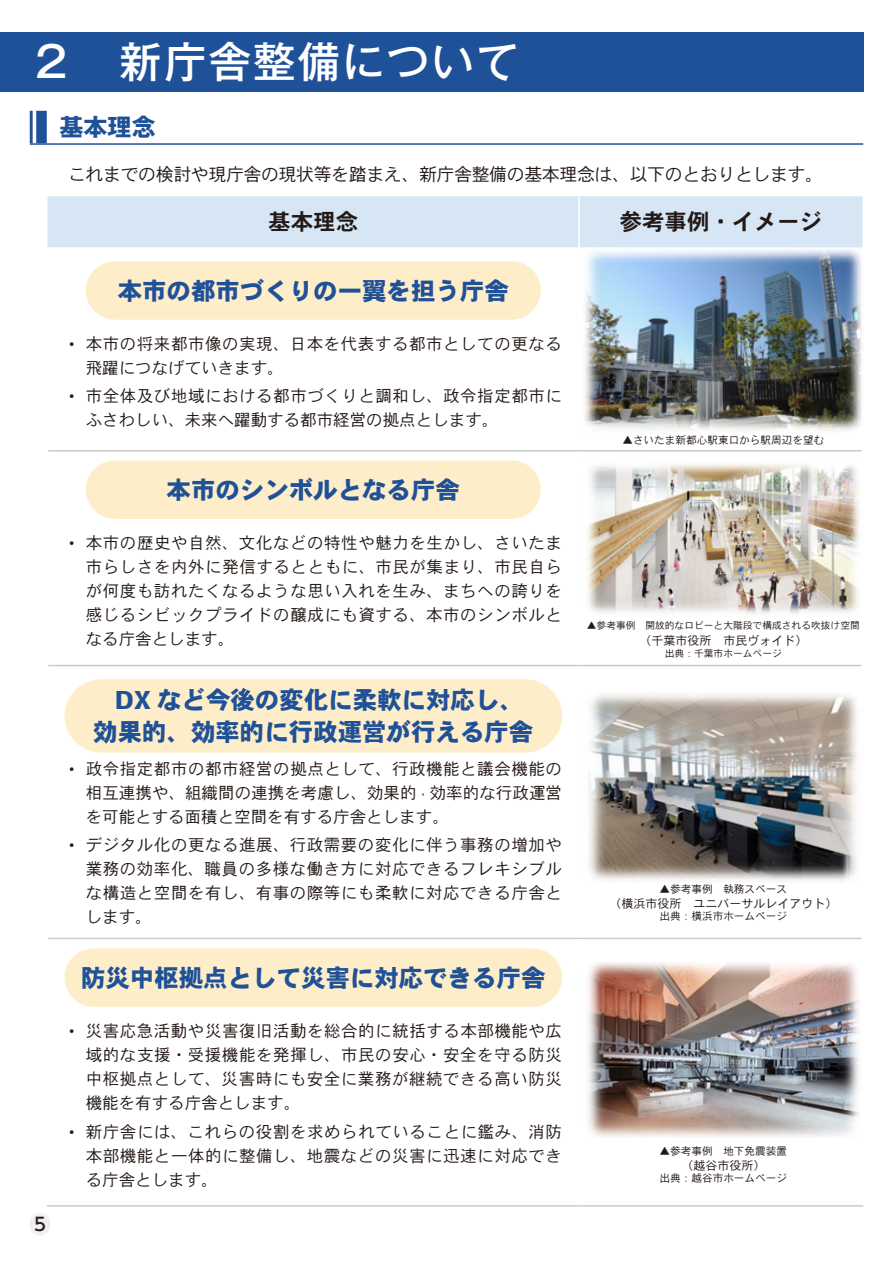
<style>
.page{position:relative;width:893px;height:1263px;background:#fff}
.page>*{position:absolute;margin:0;border:0;box-sizing:border-box;transform-origin:0 0}
.t1{font:500 42.45px "Gothic MB101 Pro";letter-spacing:.05em;color:#fff}
.t2{font:24.45px/32px "Heisei Kaku Go Std W9";color:#1f5199;text-align:center}
.t3{font:700 24px "Gothic MB101 Pro";color:#1f5199}
.t4{font:22.5px "Heisei Kaku Go Std W7";color:#231916}
.t5{font:18px "Heisei Kaku Go Std W3";letter-spacing:-.025em;color:#231916}
.t6{font:500 18px "UD Shin Go Pro";color:#231916}
.t7{font:16.5px/24px "Heisei Kaku Go Std W3";letter-spacing:.035em;color:#231916;text-align:justify}
.t8{font:12px "Heisei Kaku Go Std W3";color:#231916}
.t9{font:10.65px "Heisei Kaku Go Std W3";color:#231916}
.t10{font:9.75px "Heisei Kaku Go Std W3";color:#231916}
</style>
<div class="page">
<img style="left:584px;top:244px;width:279px;height:187px">
<img style="left:587px;top:464px;width:273px;height:150px">
<img style="left:589px;top:694px;width:268px;height:187px">
<img style="left:588px;top:963px;width:271px;height:174px">
<hr style="left:30px;top:111px;width:3px;height:32px;background:#1f5199">
<div style="left:36px;top:111px;width:11px;height:32px;background:#1f5199"></div>
<hr style="left:30px;top:143px;width:833px;height:2px;background:#1f5199">
<div style="left:48px;top:196px;width:814px;height:51px;background:#d7e6f4"></div>
<hr style="left:862px;top:247px;width:1px;height:204px;background:#fff">
<hr style="left:579px;top:450px;width:283px;height:1px;background:#c9caca">
<hr style="left:579px;top:665px;width:283px;height:1px;background:#c9caca">
<hr style="left:579px;top:938px;width:283px;height:1px;background:#c9caca">
<hr style="left:578px;top:196px;width:2px;height:51px;background:#fff">
<hr style="left:48px;top:450px;width:531px;height:1px;background:#c9caca">
<hr style="left:48px;top:665px;width:531px;height:1px;background:#c9caca">
<hr style="left:48px;top:938px;width:531px;height:1px;background:#c9caca">
<hr style="left:47px;top:1205px;width:532px;height:1px;background:#c9caca">
<hr style="left:579px;top:1205px;width:284px;height:1px;background:#c9caca">
<div style="left:86px;top:261px;width:455px;height:59px;background:#feedc9;border-radius:29px"></div>
<div style="left:86px;top:460px;width:455px;height:59px;background:#feedc9;border-radius:29px"></div>
<div style="left:65px;top:679px;width:497px;height:73px;background:#feedc9;border-radius:37px"></div>
<div style="left:65px;top:948px;width:497px;height:59px;background:#feedc9;border-radius:29px"></div>
<div style="left:0;top:32px;width:863px;height:60px;background:#1f5199"></div>
<div style="left:30px;top:1213px;width:20px;height:22px;background:#efefef;border-radius:10px"></div>
<h1 class="t1" style="left:30px;top:27px;width:490px">２　新庁舎整備について</h1>
<h3 class="t3" style="left:60px;top:107px;width:97px">基本理念</h3>
<p class="t5" style="left:68px;top:163px;width:757px">これまでの検討や現庁舎の現状等を踏まえ、新庁舎整備の基本理念は、以下のとおりとします。</p>
<h3 class="t4" style="left:268px;top:208px;width:91px">基本理念</h3>
<h3 class="t4" style="left:619px;top:208px;width:204px">参考事例・イメージ</h3>
<p class="t6" style="left:34px;top:1209px;width:13px">5</p>
<h2 class="t2" style="left:118px;top:275px;width:393px">本市の都市づくりの一翼を担う庁舎</h2>
<p class="t7" style="left:86px;top:332px;width:478px;text-indent:-17px">• 本市の将来都市像の実現、日本を代表する都市としての更なる飛躍につなげていきます。</p>
<p class="t7" style="left:86px;top:384px;width:478px;text-indent:-17px">• 市全体及び地域における都市づくりと調和し、政令指定都市にふさわしい、未来へ躍動する都市経営の拠点とします。</p>
<h2 class="t2" style="left:167px;top:474px;width:295px">本市のシンボルとなる庁舎</h2>
<p class="t7" style="left:86px;top:531px;width:478px;text-indent:-17px">• 本市の歴史や自然、文化などの特性や魅力を生かし、さいたま市らしさを内外に発信するとともに、市民が集まり、市民自らが何度も訪れたくなるような思い入れを生み、まちへの誇りを感じるシビックプライドの醸成にも資する、本市のシンボルとなる庁舎とします。</p>
<h2 class="t2" style="left:93px;top:684px;width:442px">DX など今後の変化に柔軟に対応し、<br>効果的、効率的に行政運営が行える庁舎</h2>
<p class="t7" style="left:86px;top:756px;width:478px;text-indent:-17px">• 政令指定都市の都市経営の拠点として、行政機能と議会機能の相互連携や、組織間の連携を考慮し、効果的 · 効率的な行政運営を可能とする面積と空間を有する庁舎とします。</p>
<p class="t7" style="left:86px;top:833px;width:478px;text-indent:-17px">• デジタル化の更なる進展、行政需要の変化に伴う事務の増加や業務の効率化、職員の多様な働き方に対応できるフレキシブルな構造と空間を有し、有事の際等にも柔軟に対応できる庁舎とします。</p>
<h2 class="t2" style="left:81px;top:962px;width:466px">防災中枢拠点として災害に対応できる庁舎</h2>
<p class="t7" style="left:86px;top:1019px;width:478px;text-indent:-17px">• 災害応急活動や災害復旧活動を総合的に統括する本部機能や広域的な支援・受援機能を発揮し、市民の安心・安全を守る防災中枢拠点として、災害時にも安全に業務が継続できる高い防災機能を有する庁舎とします。</p>
<p class="t7" style="left:86px;top:1119px;width:478px;text-indent:-17px">• 新庁舎には、これらの役割を求められていることに鑑み、消防本部機能と一体的に整備し、地震などの災害に迅速に対応できる庁舎とします。</p>
<p class="t9" style="left:622px;top:433px;width:203px">▲さいたま新都心駅東口から駅周辺を望む</p>
<p class="t10" style="left:587px;top:619px;width:274px">▲参考事例　開放的なロビーと大階段で構成される吹抜け空間</p>
<p class="t8" style="left:639px;top:633px;width:169px">（千葉市役所　市民ヴォイド）</p>
<p class="t10" style="left:665px;top:647px;width:118px">出典：千葉市ホームページ</p>
<p class="t9" style="left:660px;top:882px;width:129px">▲参考事例　執務スペース</p>
<p class="t8" style="left:609px;top:895px;width:229px">（横浜市役所　ユニバーサルレイアウト）</p>
<p class="t9" style="left:660px;top:909px;width:129px">出典：横浜市ホームページ</p>
<p class="t9" style="left:660px;top:1144px;width:129px">▲参考事例　地下免震装置</p>
<p class="t8" style="left:681px;top:1157px;width:85px">（越谷市役所）</p>
<p class="t9" style="left:660px;top:1171px;width:129px">出典：越谷市ホームページ</p>
</div>
